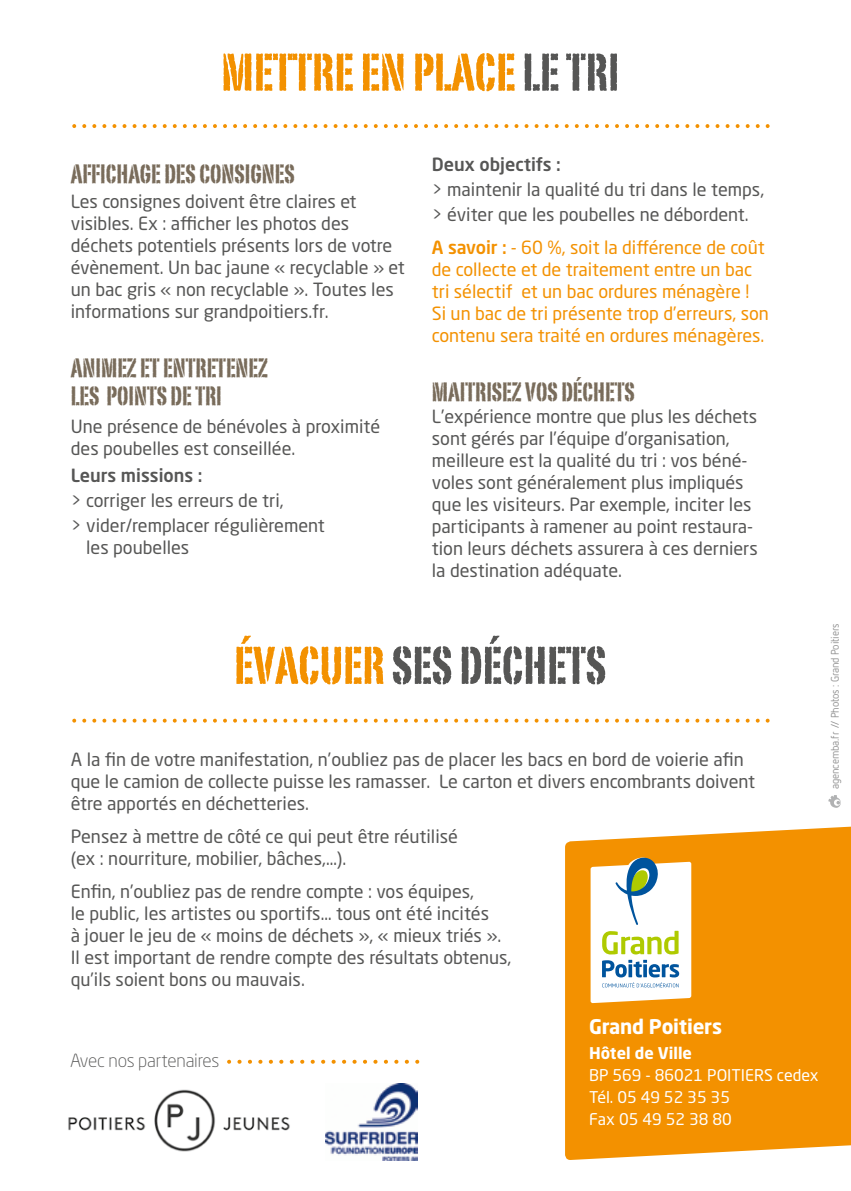
<style>
.page{position:relative;width:851px;height:1191px;background:#fff}
.page>*{position:absolute;margin:0;border:0;box-sizing:border-box;transform-origin:0 0}
.t1{font:52px "Portago ITCTT";color:#f39100}
.t2{font:52px "Portago ITCTT";color:#565655}
.t3{font:26px "Portago ITCTT";color:#796c5b}
.t4{font:700 20px "Neo Sans Std";letter-spacing:-.01em;color:#fff}
.t5{font:18px/22px "Neo Sans Std";color:#565655}
.t6{font:18px/22px "Neo Sans Std";color:#f39100}
.t7{font:500 18px "Neo Sans Std";color:#565655}
.t8{font:300 18px "Neo Sans Std";letter-spacing:-.01em;color:#565655}
.t9{font:16px/22px "Neo Sans Std";color:#fff}
.t10{font:700 16px "Neo Sans Std";color:#fff}
.t11{font:11px "Netto";letter-spacing:-.01em;color:#8f8f8f}
.s1{color:#565655}
.s2{font-weight:500}
.s3{color:#f39100}
</style>
<div class="page">
<div style="left:565px;top:826px;width:285px;height:334px;background:#f39100"></div>
<svg style="left:828px;top:795px;width:12px;height:13px"></svg>
<svg style="left:590px;top:857px;width:101px;height:146px"></svg>
<svg style="left:84px;top:124px;width:684px;height:4px"></svg>
<svg style="left:84px;top:718px;width:684px;height:4px"></svg>
<svg style="left:239px;top:1059px;width:179px;height:4px"></svg>
<img style="left:68px;top:1089px;width:222px;height:63px">
<img style="left:325px;top:1083px;width:92px;height:77px">
<h1 class="t1" style="left:221px;top:40px;width:399px">METTRE EN PLACE <span class="s1">LE TRI</span></h1>
<h2 class="t3" style="left:71px;top:158px;width:203px">AFFICHAGE DES CONSIGNES</h2>
<p class="t5" style="left:71px;top:190px;width:335px">Les consignes doivent être claires et visibles. Ex : afficher les photos des déchets potentiels présents lors de votre évènement. Un bac jaune « recyclable » et un bac gris « non recyclable ». Toutes les informations sur grandpoitiers.fr.</p>
<h2 class="t3" style="left:71px;top:351px;width:24px">ANIME</h2>
<h2 class="t3" style="left:127px;top:351px;width:48px">Z ET ENTRETENE</h2>
<h2 class="t3" style="left:258px;top:351px;width:11px">Z</h2>
<h2 class="t3" style="left:71px;top:379px;width:68px">LES POINTS</h2>
<h2 class="t3" style="left:171px;top:379px;width:35px">DE TRI</h2>
<p class="t5" style="left:71px;top:415px;width:311px">Une présence de bénévoles à proximité des poubelles est conseillée.</p>
<p class="t7" style="left:71px;top:464px;width:133px">Leurs missions :</p>
<p class="t5" style="left:71px;top:488px;width:255px;line-height:24.8px">&gt; corriger les erreurs de tri,<br>&gt; vider/remplacer régulièrement</p>
<p class="t5" style="left:86px;top:536px;width:105px">les poubelles</p>
<p class="t7" style="left:432px;top:153px;width:130px">Deux objectifs :</p>
<p class="t5" style="left:432px;top:177px;width:334px;line-height:24.8px">&gt; maintenir la qualité du tri dans le temps, &gt; éviter que les poubelles ne débordent.</p>
<p class="t6" style="left:432px;top:236px;width:338px"><span class="s2">A savoir :</span> - 60 %, soit la différence de coût de collecte et de traitement entre un bac tri sélectif et un bac ordures ménagère !<br>Si un bac de tri présente trop d’erreurs, son contenu sera traité en ordures ménagères.</p>
<h2 class="t3" style="left:432px;top:376px;width:27px">MAITRISE</h2>
<h2 class="t3" style="left:512px;top:376px;width:61px">Z VOS DÉCHETS</h2>
<p class="t5" style="left:432px;top:405px;width:327px">L’expérience montre que plus les déchets sont gérés par l’équipe d’organisation, meilleure est la qualité du tri : vos béné&shy;voles sont généralement plus impliqués que les visiteurs. Par exemple, inciter les participants à ramener au point restaura&shy;tion leurs déchets assurera à ces derniers la destination adéquate.</p>
<h1 class="t2" style="left:234px;top:633px;width:374px"><span class="s3">ÉVACUER</span> SES DÉCHETS</h1>
<p class="t5" style="left:71px;top:748px;width:685px">A la fin de votre manifestation, n’oubliez pas de placer les bacs en bord de voierie afin que le camion de collecte puisse les ramasser. Le carton et divers encombrants doivent être apportés en déchetteries.</p>
<p class="t5" style="left:71px;top:825px;width:388px">Pensez à mettre de côté ce qui peut être réutilisé (ex : nourriture, mobilier, bâches,…).</p>
<p class="t5" style="left:71px;top:880px;width:442px">Enfin, n’oubliez pas de rendre compte : vos équipes,<br>le public, les artistes ou sportifs… tous ont été incités<br>à jouer le jeu de « moins de déchets », « mieux triés ».<br>Il est important de rendre compte des résultats obtenus, qu’ils soient bons ou mauvais.</p>
<p class="t8" style="left:70px;top:1049px;width:151px">Avec nos partenaires</p>
<p class="t4" style="left:589px;top:1014px;width:134px">Grand Poitiers</p>
<p class="t10" style="left:589px;top:1043px;width:104px">Hôtel de Ville</p>
<p class="t9" style="left:589px;top:1064px;width:231px">BP 569 - 86021 POITIERS cedex<br>Tél. 05 49 52 35 35<br>Fax 05 49 52 38 80</p>
<p class="t11" style="left:827px;top:789px;width:168px;rotate:-90deg">agencemba.fr // Photos : Grand Poitiers</p>
</div>
